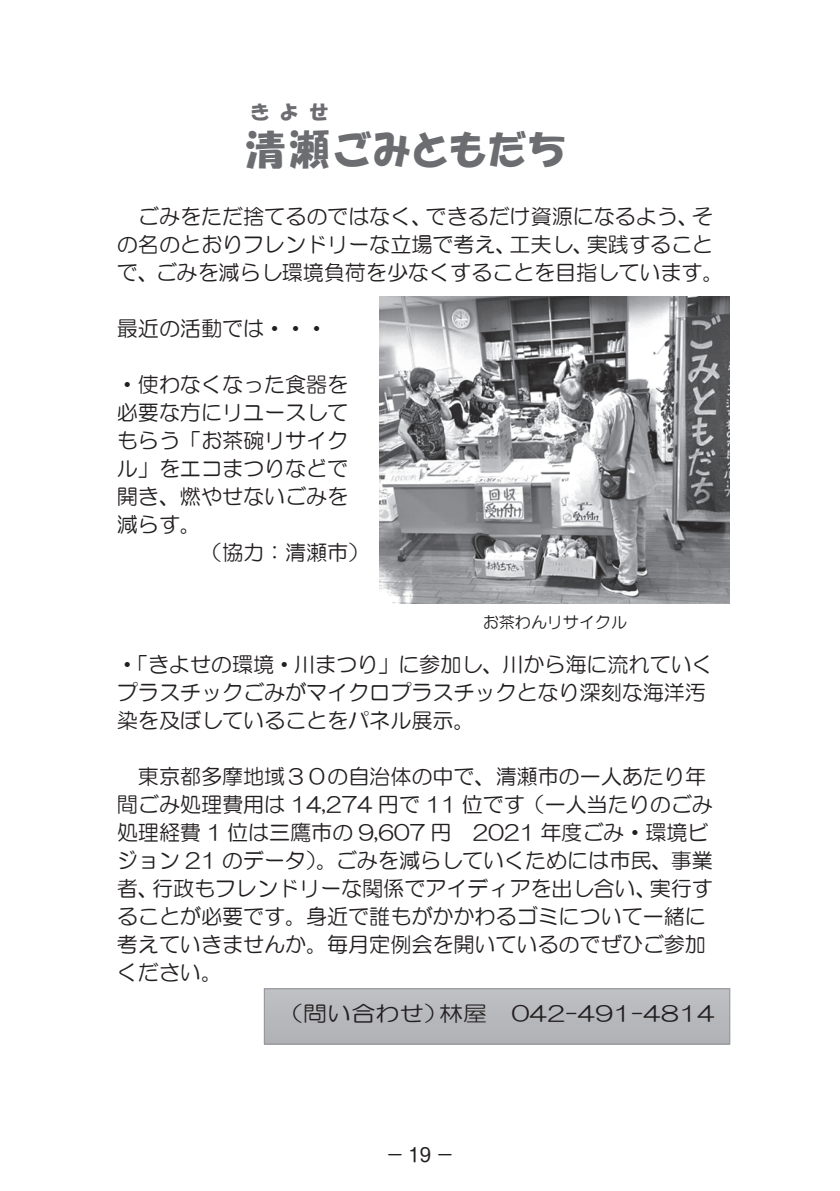
<style>
.page{position:relative;width:840px;height:1191px;background:#fff}
.page>*{position:absolute;margin:0;border:0;box-sizing:border-box;transform-origin:0 0}
.t1{font:40px "HGP Soei Kakupoptai";letter-spacing:.05em;color:#6c6d70}
.t2{font:21.2px/28px "HG Maru Gothic MPRO";color:#231f20}
.t3{font:21.2px "HG Maru Gothic MPRO";color:#231f20;scale:1.14 1}
.t4{font:20px "HGP Soei Kakupoptai";color:#6c6d70}
.t5{font:18.4px "Shin M Go Pro";color:#231f20}
.t6{font:16px "HG Maru Gothic MPRO";color:#231f20}
</style>
<div class="page">
<div style="left:264px;top:988px;width:465px;height:56px;background:#b7b8bb"></div>
<div style="left:264px;top:988px;width:466px;height:56px;border:1px solid #919396"></div>
<img style="left:379px;top:296px;width:350px;height:307px">
<p class="t4" style="left:251px;top:101px;width:78px">きよせ</p>
<h1 class="t1" style="left:245px;top:130px;width:321px">清瀬ごみともだち</h1>
<p class="t2" style="left:117px;top:202px;width:608px;text-align:center">ごみをただ捨てるのではなく、できるだけ資源になるよう、そ<br>の名のとおりフレンドリーな立場で考え、工夫し、実践することで、ごみを減らし環境負荷を少なくすることを目指しています。</p>
<p class="t2" style="left:117px;top:314px;width:212px">最近の活動では・・・</p>
<p class="t2" style="left:117px;top:370px;width:233px;text-align:justify">・使わなくなった食器を必要な方にリユースしてもらう「お茶碗リサイクル」をエコまつりなどで開き、燃やせないごみを減らす。</p>
<p class="t2" style="left:201px;top:538px;width:170px">（協力：清瀬市）</p>
<p class="t6" style="left:482px;top:614px;width:146px">お茶わんリサイクル</p>
<p class="t2" style="left:117px;top:650px;width:597px">・「きよせの環境・川まつり」に参加し、川から海に流れていくプラスチックごみがマイクロプラスチックとなり深刻な海洋汚染を及ぼしていることをパネル展示。</p>
<p class="t2" style="left:117px;top:762px;width:597px;text-indent:21px">東京都多摩地域３０の自治体の中で、清瀬市の一人あたり年間ごみ処理費用は 14,274 円で 11 位です（一人当たりのごみ処理経費 1 位は三鷹市の 9,607 円 2021 年度ごみ・環境ビジョン 21 のデータ）。ごみを減らしていくためには市民、事業者、行政もフレンドリーな関係でアイディアを出し合い、実行することが必要です。身近で誰もがかかわるゴミについて一緒に考えていきませんか。毎月定例会を開いているのでぜひご参加ください。</p>
<p class="t3" style="left:279px;top:1002px;width:383px">（問い合わせ）林屋 042-491-4814</p>
<p class="t5" style="left:385px;top:1140px;width:70px">－19－</p>
</div>
